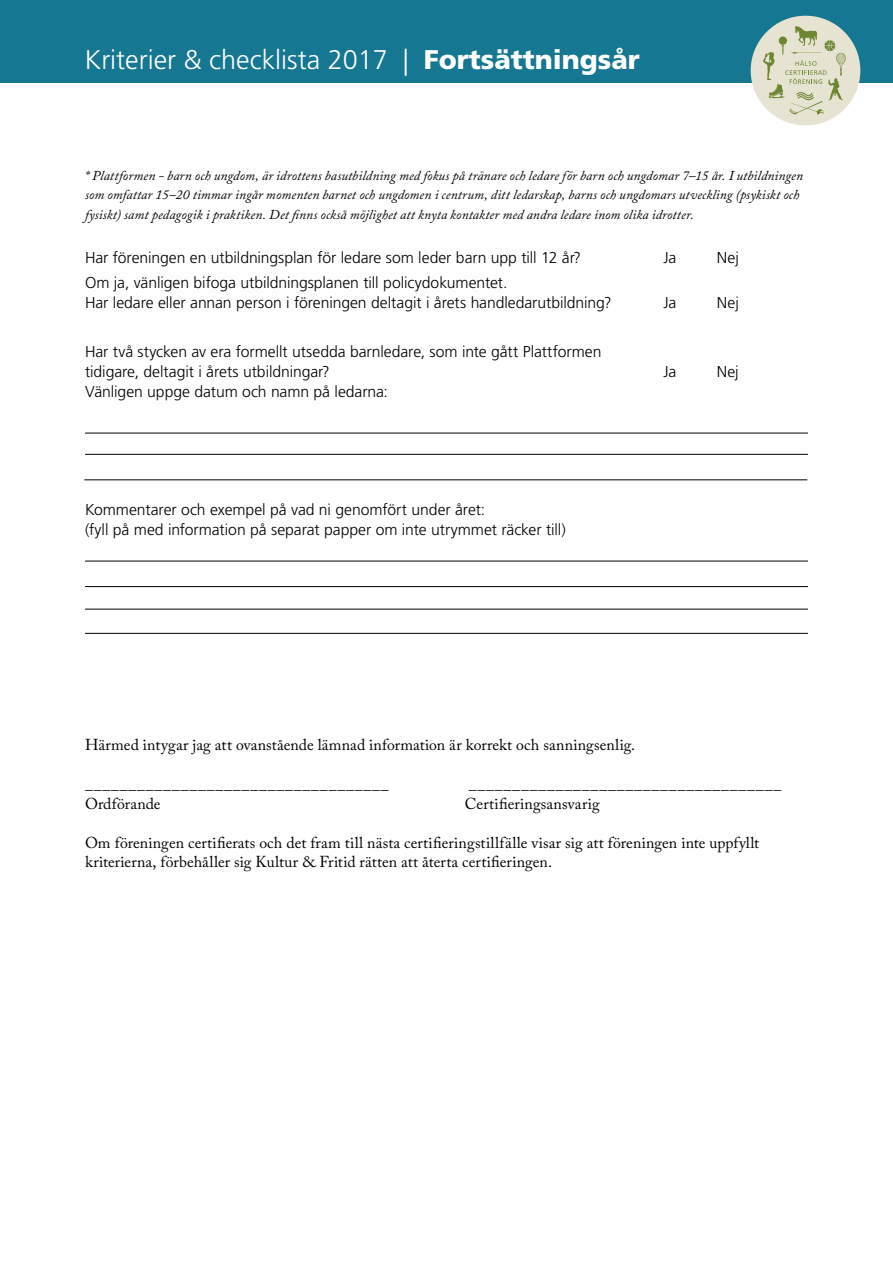
<style>
.page{position:relative;width:893px;height:1263px;background:#fff}
.page>*{position:absolute;margin:0;border:0;box-sizing:border-box;transform-origin:0 0}
.t1{font:300 27px "Frutiger LT Std";color:#fff}
.t2{font:300 15.75px/20.2px "Frutiger LT Std";letter-spacing:-.005em;color:#000}
.t3{font:15.75px/19.5px "Adobe Caslon Pro";letter-spacing:.005em;color:#000}
.t4{font:italic 13.5px/19.5px "Adobe Caslon Pro";letter-spacing:.005em;color:#000}
.s1{font-weight:900}
</style>
<div class="page">
<div style="left:0;top:0;width:893px;height:83px;background:#157791"></div>
<div style="left:751px;top:16px;width:109px;height:109px;background:#e7e3d3;border-radius:50%"></div>
<svg style="left:763px;top:26px;width:83px;height:89px"></svg>
<hr style="left:85px;top:433px;width:723px;height:1px;background:#000">
<hr style="left:85px;top:454px;width:723px;height:1px;background:#000">
<hr style="left:85px;top:561px;width:723px;height:1px;background:#000">
<hr style="left:85px;top:586px;width:723px;height:1px;background:#000">
<hr style="left:85px;top:609px;width:723px;height:1px;background:#000">
<hr style="left:85px;top:633px;width:723px;height:1px;background:#000">
<hr style="left:84px;top:479px;width:723px;height:1px;background:#000">
<h1 class="t1" style="left:85px;top:44px;width:557px">Kriterier &amp; checklista 2017 | <span class="s1">Fortsättningsår</span></h1>
<p class="t4" style="left:85px;top:165px;width:719px">* Plattformen - barn och ungdom, är idrottens basutbildning med fokus på tränare och ledare för barn och ungdomar 7–15 år. I utbildningen som omfattar 15–20 timmar ingår momenten barnet och ungdomen i centrum, ditt ledarskap, barns och ungdomars utveckling (psykiskt och fysiskt) samt pedagogik i praktiken. Det finns också möjlighet att knyta kontakter med andra ledare inom olika idrotter.</p>
<p class="t2" style="left:85px;top:248px;width:497px">Har föreningen en utbildningsplan för ledare som leder barn upp till 12 år?</p>
<p class="t2" style="left:663px;top:248px;width:15px">Ja</p>
<p class="t2" style="left:717px;top:248px;width:24px">Nej</p>
<p class="t2" style="left:85px;top:272px;width:528px">Om ja, vänligen bifoga utbildningsplanen till policydokumentet.<br>Har ledare eller annan person i föreningen deltagit i årets handledarutbildning?</p>
<p class="t2" style="left:663px;top:292px;width:15px">Ja</p>
<p class="t2" style="left:717px;top:292px;width:24px">Nej</p>
<p class="t2" style="left:85px;top:341px;width:518px">Har två stycken av era formellt utsedda barnledare, som inte gått Plattformen tidigare, deltagit i årets utbildningar?</p>
<p class="t2" style="left:85px;top:382px;width:304px">Vänligen uppge datum och namn på ledarna:</p>
<p class="t2" style="left:85px;top:499px;width:482px">Kommentarer och exempel på vad ni genomfört under året:<br>(fyll på med information på separat papper om inte utrymmet räcker till)</p>
<p class="t2" style="left:663px;top:362px;width:15px">Ja</p>
<p class="t2" style="left:717px;top:362px;width:24px">Nej</p>
<p class="t3" style="left:85px;top:735px;width:552px">Härmed intygar jag att ovanstående lämnad information är korrekt och sanningsenlig.</p>
<p class="t3" style="left:85px;top:774px;width:305px">___________________________________</p>
<p class="t3" style="left:469px;top:774px;width:314px">____________________________________</p>
<p class="t3" style="left:85px;top:793px;width:77px">Ordförande</p>
<p class="t3" style="left:465px;top:793px;width:136px">Certifieringsansvarig</p>
<p class="t3" style="left:85px;top:832px;width:676px">Om föreningen certifierats och det fram till nästa certifieringstillfälle visar sig att föreningen inte uppfyllt kriterierna, förbehåller sig Kultur &amp; Fritid rätten att återta certifieringen.</p>
</div>
